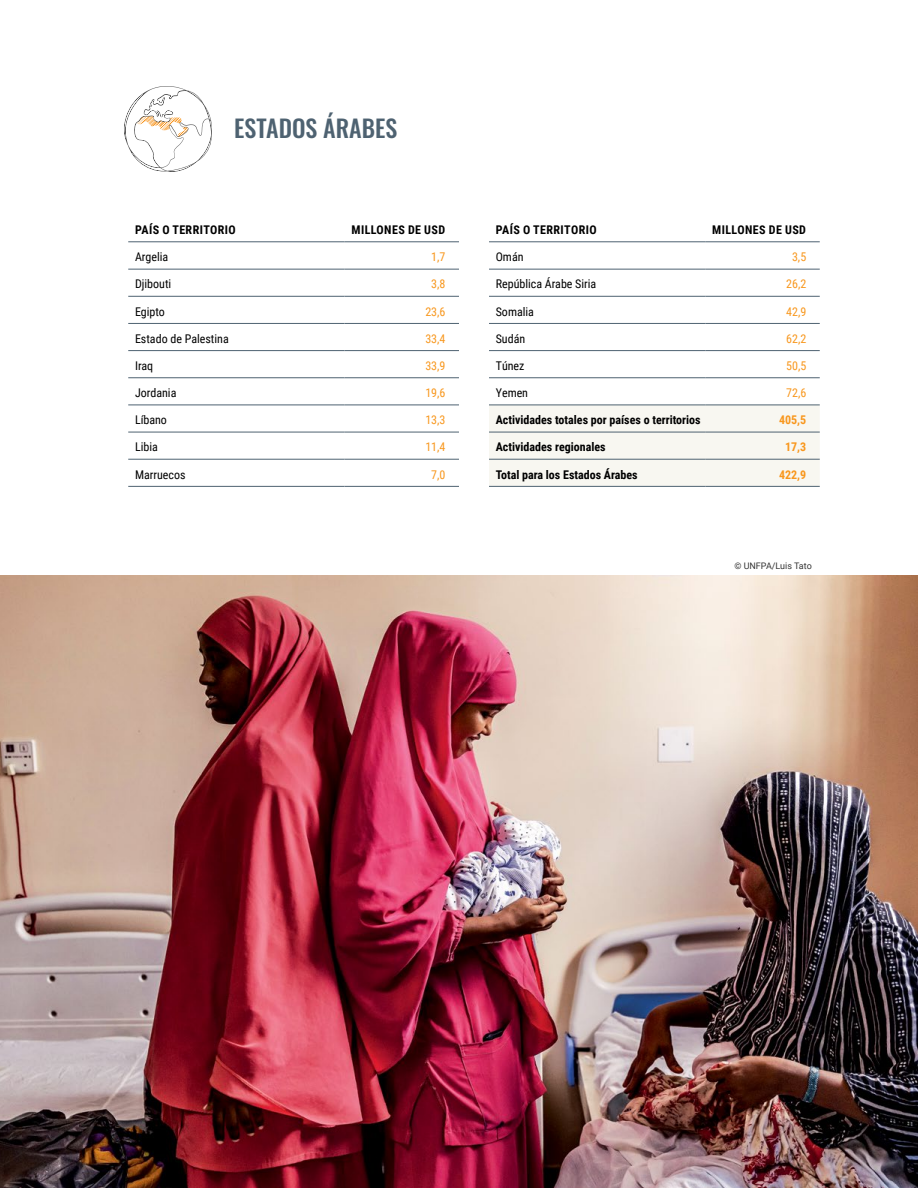
<style>
.page{position:relative;width:918px;height:1188px;background:#fff}
.page>*{position:absolute;margin:0;border:0;box-sizing:border-box;transform-origin:0 0}
.t1{font:500 24px "Oswald";color:#4e6271}
.t2{font:12px "Roboto Condensed";color:#000}
.t3{font:700 12px "Roboto Condensed";color:#000}
.t4{font:700 12px "Roboto Condensed";letter-spacing:.035em;color:#000}
.t5{font:12px "Roboto Condensed";color:#f8971d}
.t6{font:700 12px "Roboto Condensed";color:#f8971d}
.t7{font:9px "Roboto";color:#000}
</style>
<div class="page">
<hr style="left:128px;top:241px;width:217px;height:1px;background:#4e6271">
<hr style="left:345px;top:241px;width:114px;height:1px;background:#4e6271">
<hr style="left:128px;top:269px;width:217px;height:1px;background:#4e6271">
<hr style="left:345px;top:269px;width:114px;height:1px;background:#4e6271">
<hr style="left:128px;top:296px;width:217px;height:1px;background:#4e6271">
<hr style="left:345px;top:296px;width:114px;height:1px;background:#4e6271">
<hr style="left:128px;top:377px;width:217px;height:1px;background:#4e6271">
<hr style="left:345px;top:377px;width:114px;height:1px;background:#4e6271">
<hr style="left:128px;top:405px;width:217px;height:1px;background:#4e6271">
<hr style="left:345px;top:405px;width:114px;height:1px;background:#4e6271">
<hr style="left:128px;top:432px;width:217px;height:1px;background:#4e6271">
<hr style="left:345px;top:432px;width:114px;height:1px;background:#4e6271">
<hr style="left:128px;top:459px;width:217px;height:1px;background:#4e6271">
<hr style="left:345px;top:459px;width:114px;height:1px;background:#4e6271">
<hr style="left:128px;top:486px;width:217px;height:1px;background:#4e6271">
<hr style="left:345px;top:486px;width:114px;height:1px;background:#4e6271">
<hr style="left:128px;top:323px;width:217px;height:1px;background:#4e6271">
<hr style="left:345px;top:323px;width:114px;height:1px;background:#4e6271">
<hr style="left:128px;top:350px;width:217px;height:1px;background:#4e6271">
<hr style="left:345px;top:350px;width:114px;height:1px;background:#4e6271">
<div style="left:489px;top:406px;width:331px;height:80px;background:#f8f7f1"></div>
<hr style="left:489px;top:241px;width:216px;height:1px;background:#4e6271">
<hr style="left:705px;top:241px;width:115px;height:1px;background:#4e6271">
<hr style="left:489px;top:377px;width:216px;height:1px;background:#4e6271">
<hr style="left:705px;top:377px;width:115px;height:1px;background:#4e6271">
<hr style="left:489px;top:323px;width:216px;height:1px;background:#4e6271">
<hr style="left:705px;top:323px;width:115px;height:1px;background:#4e6271">
<hr style="left:489px;top:269px;width:216px;height:1px;background:#4e6271">
<hr style="left:705px;top:269px;width:115px;height:1px;background:#4e6271">
<hr style="left:489px;top:296px;width:216px;height:1px;background:#4e6271">
<hr style="left:489px;top:350px;width:216px;height:1px;background:#4e6271">
<hr style="left:705px;top:296px;width:115px;height:1px;background:#4e6271">
<hr style="left:705px;top:350px;width:115px;height:1px;background:#4e6271">
<hr style="left:489px;top:432px;width:216px;height:1px;background:#4e6271">
<hr style="left:489px;top:459px;width:216px;height:1px;background:#4e6271">
<hr style="left:489px;top:486px;width:216px;height:1px;background:#4e6271">
<hr style="left:705px;top:432px;width:115px;height:1px;background:#4e6271">
<hr style="left:705px;top:459px;width:115px;height:1px;background:#4e6271">
<hr style="left:705px;top:486px;width:115px;height:1px;background:#4e6271">
<hr style="left:489px;top:405px;width:216px;height:1px;background:#4e6271">
<hr style="left:705px;top:405px;width:115px;height:1px;background:#4e6271">
<svg style="left:124px;top:86px;width:88px;height:86px"></svg>
<img style="left:0;top:576px;width:918px;height:612px">
<h1 class="t1" style="left:234px;top:116px;width:165px">ESTADOS ÁRABES</h1>
<p class="t4" style="left:135px;top:221px;width:102px">PAÍS O TERRITORIO</p>
<p class="t4" style="left:351px;top:221px;width:95px">MILLONES DE USD</p>
<p class="t2" style="left:135px;top:249px;width:35px">Argelia</p>
<p class="t5" style="left:431px;top:249px;width:16px">1,7</p>
<p class="t2" style="left:135px;top:276px;width:38px">Djibouti</p>
<p class="t5" style="left:431px;top:276px;width:16px">3,8</p>
<p class="t2" style="left:135px;top:303px;width:31px">Egipto</p>
<p class="t5" style="left:425px;top:303px;width:22px">23,6</p>
<p class="t2" style="left:135px;top:330px;width:95px">Estado de Palestina</p>
<p class="t5" style="left:425px;top:330px;width:22px">33,4</p>
<p class="t2" style="left:135px;top:357px;width:20px">Iraq</p>
<p class="t5" style="left:425px;top:357px;width:22px">33,9</p>
<p class="t2" style="left:135px;top:384px;width:43px">Jordania</p>
<p class="t5" style="left:425px;top:384px;width:22px">19,6</p>
<p class="t2" style="left:135px;top:412px;width:34px">Líbano</p>
<p class="t5" style="left:425px;top:412px;width:22px">13,3</p>
<p class="t2" style="left:135px;top:439px;width:24px">Libia</p>
<p class="t5" style="left:425px;top:439px;width:22px">11,4</p>
<p class="t2" style="left:135px;top:466px;width:52px">Marruecos</p>
<p class="t5" style="left:431px;top:466px;width:16px">7,0</p>
<p class="t4" style="left:496px;top:221px;width:102px">PAÍS O TERRITORIO</p>
<p class="t4" style="left:712px;top:221px;width:95px">MILLONES DE USD</p>
<p class="t2" style="left:496px;top:249px;width:29px">Omán</p>
<p class="t5" style="left:792px;top:249px;width:16px">3,5</p>
<p class="t2" style="left:496px;top:276px;width:102px">República Árabe Siria</p>
<p class="t5" style="left:786px;top:276px;width:22px">26,2</p>
<p class="t2" style="left:496px;top:303px;width:40px">Somalia</p>
<p class="t5" style="left:786px;top:303px;width:22px">42,9</p>
<p class="t2" style="left:496px;top:330px;width:31px">Sudán</p>
<p class="t5" style="left:786px;top:330px;width:22px">62,2</p>
<p class="t2" style="left:496px;top:357px;width:30px">Túnez</p>
<p class="t5" style="left:786px;top:357px;width:22px">50,5</p>
<p class="t2" style="left:496px;top:384px;width:34px">Yemen</p>
<p class="t5" style="left:786px;top:384px;width:22px">72,6</p>
<p class="t3" style="left:496px;top:412px;width:206px">Actividades totales por países o territorios</p>
<p class="t6" style="left:779px;top:412px;width:29px">405,5</p>
<p class="t3" style="left:496px;top:439px;width:111px">Actividades regionales</p>
<p class="t6" style="left:785px;top:439px;width:23px">17,3</p>
<p class="t3" style="left:496px;top:466px;width:143px">Total para los Estados Árabes</p>
<p class="t6" style="left:779px;top:466px;width:29px">422,9</p>
<p class="t7" style="left:734px;top:560px;width:79px">© UNFPA/Luis Tato</p>
</div>
